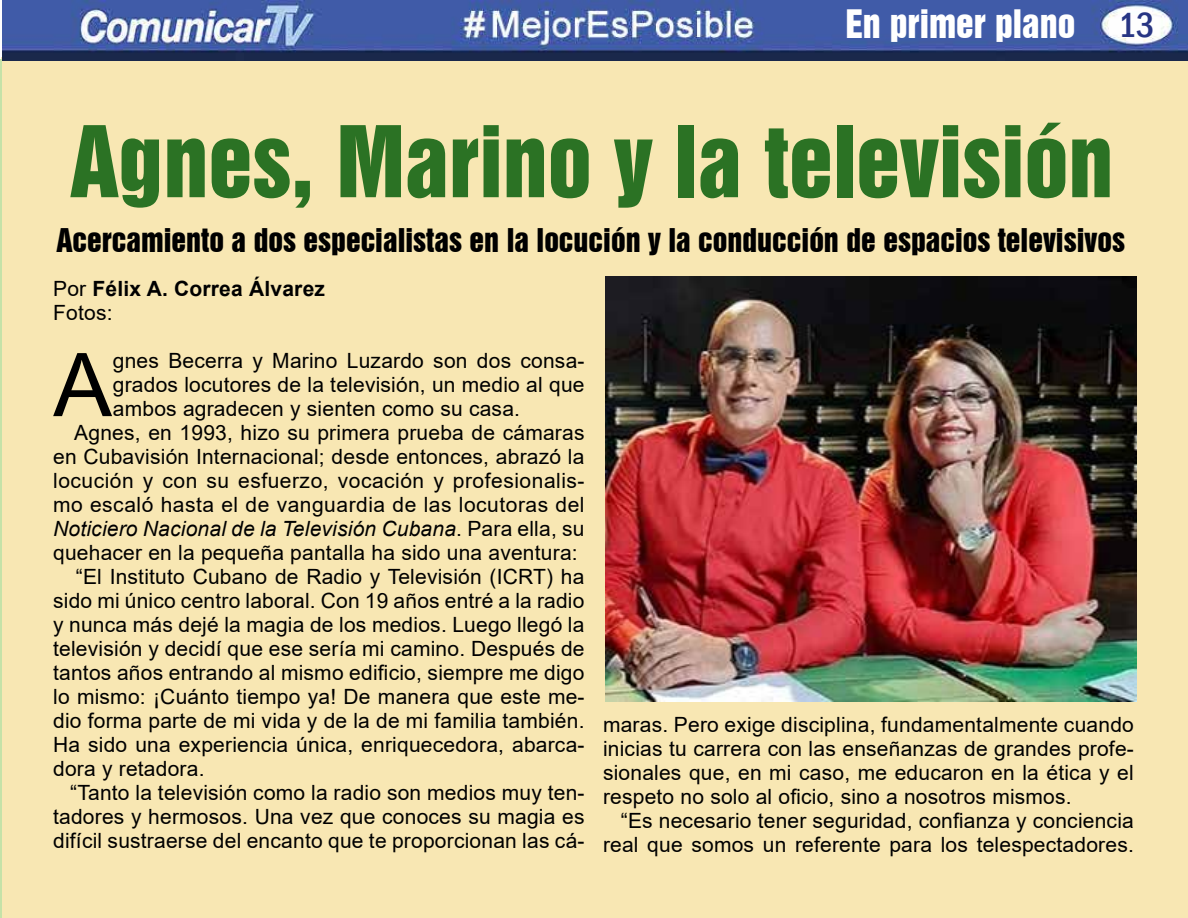
<style>
.page{position:relative;width:1188px;height:918px;background:#fff}
.page>*{position:absolute;margin:0;border:0;box-sizing:border-box;transform-origin:0 0}
.t1{font:90px "Swiss 921 BT Regular A";color:#2b7224}
.t2{font:88.05px "Arial";color:#000}
.t3{font:36px "Swiss 921 BT Regular A";color:#fff}
.t4{font:30px "Swiss 921 BT Regular A";color:#000}
.t5{font:21px/24px "Arial";letter-spacing:.01em;color:#000;text-align:justify}
.t6{font:italic 21px "Arial";letter-spacing:.01em;color:#000}
.t7{font:700 21px/24px "Arial";letter-spacing:.01em;color:#000}
.s1{font-family:"Franklin Gothic";font-weight:500;font-stretch:condensed;color:#283583}
.s2{font-weight:400}
.s3{font-style:normal}
</style>
<div class="page">
<div style="left:1px;top:58px;width:1187px;height:859px;background:#f8e7b3"></div>
<img style="left:2px;top:0;width:1186px;height:60px">
<img style="left:0;top:60px;width:1px;height:858px">
<img style="left:606px;top:277px;width:531px;height:424px">
<h3 class="t3" style="left:846px;top:0;width:311px">En primer plano <span class="s1">13</span></h3>
<h1 class="t1" style="left:70px;top:103px;width:1045px">Agnes, Marino y la televisión</h1>
<h3 class="t4" style="left:56px;top:220px;width:1070px">Acercamiento a dos especialistas en la locución y la conducción de espacios televisivos</h3>
<p class="t7" style="left:53px;top:277px;width:273px"><span class="s2">Por</span> Félix A. Correa Álvarez<br><span class="s2">Fotos:</span></p>
<h2 class="t2" style="left:53px;top:325px;width:60px">A</h2>
<p class="t5" style="left:113px;top:349px;width:473px">gnes Becerra y Marino Luzardo son dos consa-</p>
<p class="t5" style="left:113px;top:373px;width:473px">grados locutores de la televisión, un medio al que</p>
<p class="t5" style="left:113px;top:397px;width:409px">ambos agradecen y sienten como su casa.</p>
<p class="t5" style="left:74px;top:421px;width:512px">Agnes, en 1993, hizo su primera prueba de cámaras</p>
<p class="t5" style="left:53px;top:445px;width:533px">en Cubavisión Internacional; desde entonces, abrazó la</p>
<p class="t5" style="left:53px;top:469px;width:533px">locución y con su esfuerzo, vocación y profesionalis-</p>
<p class="t5" style="left:53px;top:493px;width:533px">mo escaló hasta el de vanguardia de las locutoras del</p>
<p class="t6" style="left:53px;top:515px;width:533px">Noticiero Nacional de la Televisión Cubana<span class="s3">. Para ella, su</span></p>
<p class="t5" style="left:53px;top:541px;width:526px">quehacer en la pequeña pantalla ha sido una aventura:</p>
<p class="t5" style="left:76px;top:565px;width:510px">“El Instituto Cubano de Radio y Televisión (ICRT) ha</p>
<p class="t5" style="left:53px;top:589px;width:533px">sido mi único centro laboral. Con 19 años entré a la radio</p>
<p class="t5" style="left:53px;top:613px;width:533px">y nunca más dejé la magia de los medios. Luego llegó la</p>
<p class="t5" style="left:53px;top:637px;width:533px">televisión y decidí que ese sería mi camino. Después de</p>
<p class="t5" style="left:53px;top:661px;width:533px">tantos años entrando al mismo edificio, siempre me digo</p>
<p class="t5" style="left:53px;top:685px;width:533px">lo mismo: ¡Cuánto tiempo ya! De manera que este me-</p>
<p class="t5" style="left:53px;top:709px;width:533px">dio forma parte de mi vida y de la de mi familia también.</p>
<p class="t5" style="left:53px;top:733px;width:533px">Ha sido una experiencia única, enriquecedora, abarca-</p>
<p class="t5" style="left:53px;top:757px;width:153px">dora y retadora.</p>
<p class="t5" style="left:70px;top:781px;width:516px">“Tanto la televisión como la radio son medios muy ten-</p>
<p class="t5" style="left:53px;top:805px;width:533px">tadores y hermosos. Una vez que conoces su magia es</p>
<p class="t5" style="left:53px;top:829px;width:533px">difícil sustraerse del encanto que te proporcionan las cá-</p>
<p class="t5" style="left:603px;top:712px;width:532px">maras. Pero exige disciplina, fundamentalmente cuando inicias tu carrera con las enseñanzas de grandes profe&shy;sionales que, en mi caso, me educaron en la ética y el respeto no solo al oficio, sino a nosotros mismos.</p>
<p class="t5" style="left:603px;top:808px;width:532px;text-align:right">“Es necesario tener seguridad, confianza y conciencia real que somos un referente para los telespectadores.</p>
</div>
